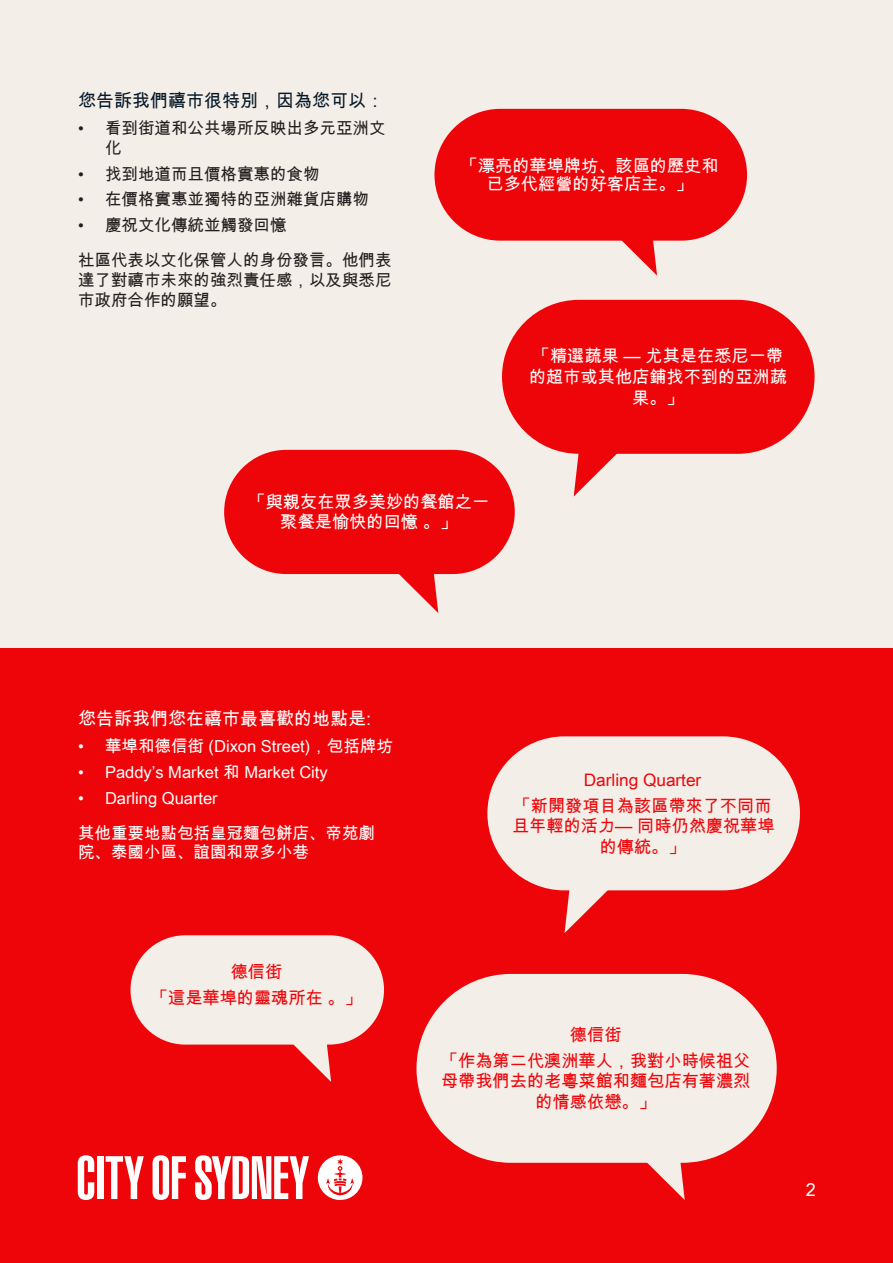
<style>
.page{position:relative;width:893px;height:1263px;background:#f4eee8}
.page>*{position:absolute;margin:0;border:0;box-sizing:border-box;transform-origin:0 0}
.t1{font:18px "Arial Unicode MS";color:#fff}
.t2{font:18px "Arial Unicode MS";color:#081a29}
.t3{font:17.25px/20.5px "Arial Unicode MS";color:#ee0509;text-align:center}
.t4{font:17.25px/20.5px "Arial Unicode MS";color:#fff;text-align:center}
.t5{font:16.5px/19.8px "Arial Unicode MS";color:#231f20}
.t6{font:16.5px/19.8px "Arial Unicode MS";color:#fff}
</style>
<div class="page">
<div style="left:0;top:648px;width:893px;height:615px;background:#ee0509"></div>
<svg style="left:317px;top:1155px;width:45px;height:45px"></svg>
<svg style="left:78px;top:1155px;width:16px;height:45px"></svg>
<div style="left:97px;top:1156px;width:6px;height:43px;background:#fff"></div>
<svg style="left:106px;top:1156px;width:38px;height:43px"></svg>
<svg style="left:153px;top:1155px;width:33px;height:45px"></svg>
<svg style="left:195px;top:1155px;width:114px;height:45px"></svg>
<div style="left:434px;top:109px;width:313px;height:132px;background:#ee0509;border-radius:66px"></div>
<svg style="left:610px;top:240px;width:47px;height:36px"></svg>
<div style="left:224px;top:450px;width:291px;height:124px;background:#ee0509;border-radius:62px"></div>
<svg style="left:391px;top:574px;width:47px;height:39px"></svg>
<div style="left:502px;top:300px;width:313px;height:154px;background:#ee0509;border-radius:77px"></div>
<svg style="left:574px;top:453px;width:47px;height:43px"></svg>
<div style="left:487px;top:736px;width:313px;height:154px;background:#f4eee8;border-radius:77px"></div>
<svg style="left:565px;top:890px;width:47px;height:43px"></svg>
<div style="left:416px;top:974px;width:361px;height:189px;background:#f4eee8;border-radius:94px"></div>
<svg style="left:637px;top:1162px;width:48px;height:38px"></svg>
<div style="left:131px;top:935px;width:253px;height:109px;background:#f4eee8;border-radius:55px"></div>
<svg style="left:284px;top:1044px;width:47px;height:38px"></svg>
<p class="t2" style="left:78px;top:87px;width:307px">您告訴我們禧市很特別，因為您可以：</p>
<p class="t5" style="left:105px;top:118px;width:282px;text-indent:-27px">• 看到街道和公共場所反映出多元亞洲文化</p>
<p class="t5" style="left:78px;top:164px;width:243px">• 找到地道而且價格實惠的食物</p>
<p class="t5" style="left:78px;top:189px;width:292px">• 在價格實惠並獨特的亞洲雜貨店購物</p>
<p class="t5" style="left:78px;top:215px;width:210px">• 慶祝文化傳統並觸發回憶</p>
<p class="t5" style="left:78px;top:250px;width:315px;text-align:justify">社區代表以文化保管人的身份發言。他們表達了對禧市未來的強烈責任感，以及與悉尼市政府合作的願望。</p>
<p class="t4" style="left:461px;top:156px;width:259px;line-height:18.5px">「漂亮的華埠牌坊、該區的歷史和已多代經營的好客店主。」</p>
<p class="t4" style="left:529px;top:346px;width:259px">「精選蔬果 — 尤其是在悉尼一帶的超市或其他店鋪找不到的亞洲蔬果。」</p>
<p class="t4" style="left:249px;top:491px;width:242px">「與親友在眾多美妙的餐館之一聚餐是愉快的回憶 。」</p>
<p class="t1" style="left:78px;top:705px;width:295px">您告訴我們您在禧市最喜歡的地點是:</p>
<p class="t6" style="left:78px;top:736px;width:316px">• 華埠和德信街 (Dixon Street)，包括牌坊</p>
<p class="t6" style="left:78px;top:762px;width:251px">• Paddy’s Market 和 Market City</p>
<p class="t6" style="left:78px;top:788px;width:141px">• Darling Quarter</p>
<p class="t6" style="left:78px;top:822px;width:298px">其他重要地點包括皇冠麵包餅店、帝苑劇院、泰國小區、誼園和眾多小巷</p>
<p class="t3" style="left:231px;top:961px;width:53px">德信街</p>
<p class="t3" style="left:151px;top:987px;width:212px">「這是華埠的靈魂所在 。」</p>
<p class="t3" style="left:584px;top:769px;width:119px">Darling Quarter</p>
<p class="t3" style="left:512px;top:795px;width:264px">「新開發項目為該區帶來了不同而且年輕的活力— 同時仍然慶祝華埠的傳統。」</p>
<p class="t3" style="left:570px;top:1024px;width:53px">德信街</p>
<p class="t3" style="left:441px;top:1050px;width:311px">「作為第二代澳洲華人，我對小時候祖父母帶我們去的老粵菜館和麵包店有著濃烈的情感依戀。」</p>
<p class="t1" style="left:806px;top:1177px;width:12px">2</p>
</div>
